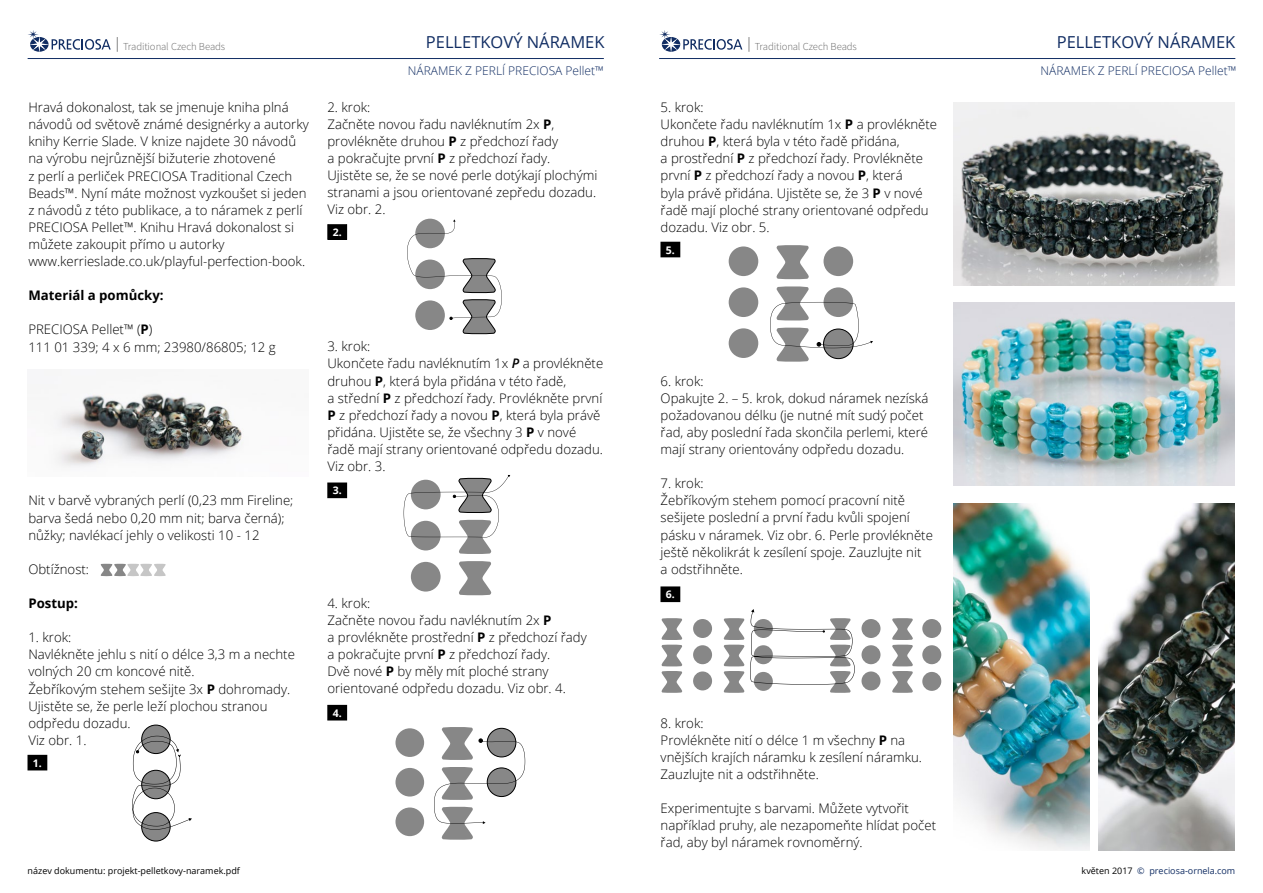
<style>
.page{position:relative;width:1263px;height:893px;background:#fff}
.page>*{position:absolute;margin:0;border:0;box-sizing:border-box;transform-origin:0 0}
.t1{font:16.5px "Open Sans";color:#112d63}
.t2{font:300 13.2px/17.1px "Open Sans";color:#000}
.t3{font:700 13.2px "Open Sans";color:#000}
.t4{font:300 12px "Open Sans";color:#112d63}
.t5{font:300 10.65px "Source Sans Pro";letter-spacing:-.01em;color:#676767}
.t6{font:700 10.5px "Open Sans";color:#fff}
.t7{font:9px "Open Sans";color:#000}
.t8{font:9px "Open Sans";color:#112d63}
.s1{font-weight:700}
.s2{font-weight:600;font-style:italic}
.s3{color:#000}
</style>
<div class="page">
<hr style="left:28px;top:58px;width:576px;height:1px;background:#112d63">
<hr style="left:659px;top:58px;width:576px;height:1px;background:#112d63">
<svg style="left:117px;top:37px;width:1px;height:15px"></svg>
<svg style="left:28px;top:30px;width:83px;height:22px"></svg>
<svg style="left:749px;top:37px;width:1px;height:15px"></svg>
<svg style="left:659px;top:30px;width:83px;height:22px"></svg>
<div style="left:142px;top:812px;width:28px;height:29px;background:#878787;border-radius:50%"></div>
<div style="left:142px;top:812px;width:28px;height:29px;border:1px solid #000;border-radius:50%"></div>
<div style="left:142px;top:725px;width:28px;height:29px;background:#878787;border-radius:50%"></div>
<div style="left:142px;top:725px;width:28px;height:29px;border:1px solid #000;border-radius:50%"></div>
<svg style="left:132px;top:736px;width:60px;height:94px"></svg>
<div style="left:28px;top:755px;width:19px;height:15px;background:#000"></div>
<svg style="left:101px;top:564px;width:65px;height:12px"></svg>
<img style="left:54px;top:393px;width:190px;height:74px">
<svg style="left:407px;top:219px;width:95px;height:115px"></svg>
<div style="left:411px;top:562px;width:30px;height:30px;background:#878787;border-radius:50%"></div>
<svg style="left:459px;top:561px;width:33px;height:34px"></svg>
<svg style="left:404px;top:475px;width:106px;height:79px"></svg>
<div style="left:395px;top:807px;width:29px;height:29px;background:#878787;border-radius:50%"></div>
<div style="left:395px;top:768px;width:29px;height:28px;background:#878787;border-radius:50%"></div>
<div style="left:395px;top:728px;width:29px;height:29px;background:#878787;border-radius:50%"></div>
<svg style="left:434px;top:727px;width:91px;height:113px"></svg>
<div style="left:729px;top:328px;width:29px;height:30px;background:#878787;border-radius:50%"></div>
<div style="left:729px;top:287px;width:29px;height:30px;background:#878787;border-radius:50%"></div>
<div style="left:729px;top:246px;width:29px;height:30px;background:#878787;border-radius:50%"></div>
<svg style="left:776px;top:245px;width:33px;height:34px"></svg>
<div style="left:823px;top:246px;width:30px;height:30px;background:#878787;border-radius:50%"></div>
<svg style="left:770px;top:286px;width:103px;height:76px"></svg>
<div style="left:693px;top:671px;width:19px;height:19px;background:#878787;border-radius:50%"></div>
<div style="left:693px;top:645px;width:19px;height:19px;background:#878787;border-radius:50%"></div>
<div style="left:693px;top:619px;width:19px;height:19px;background:#878787;border-radius:50%"></div>
<svg style="left:661px;top:618px;width:21px;height:75px"></svg>
<div style="left:861px;top:671px;width:19px;height:19px;background:#878787;border-radius:50%"></div>
<div style="left:861px;top:645px;width:19px;height:19px;background:#878787;border-radius:50%"></div>
<div style="left:861px;top:619px;width:19px;height:19px;background:#878787;border-radius:50%"></div>
<svg style="left:892px;top:618px;width:21px;height:75px"></svg>
<svg style="left:723px;top:609px;width:132px;height:84px"></svg>
<div style="left:922px;top:645px;width:19px;height:19px;background:#878787;border-radius:50%"></div>
<div style="left:922px;top:619px;width:19px;height:19px;background:#878787;border-radius:50%"></div>
<div style="left:922px;top:672px;width:19px;height:19px;background:#878787;border-radius:50%"></div>
<div style="left:328px;top:225px;width:19px;height:14px;background:#000"></div>
<div style="left:327px;top:224px;width:20px;height:16px;border:1px solid #000"></div>
<div style="left:328px;top:483px;width:19px;height:15px;background:#000"></div>
<div style="left:327px;top:483px;width:20px;height:15px;border:1px solid #000"></div>
<div style="left:328px;top:705px;width:19px;height:15px;background:#000"></div>
<div style="left:327px;top:705px;width:20px;height:15px;border:1px solid #000"></div>
<div style="left:661px;top:242px;width:19px;height:15px;background:#000"></div>
<div style="left:661px;top:587px;width:19px;height:15px;background:#000"></div>
<img style="left:954px;top:504px;width:136px;height:346px">
<img style="left:1098px;top:504px;width:136px;height:346px">
<img style="left:954px;top:103px;width:280px;height:183px">
<img style="left:954px;top:302px;width:280px;height:183px">
<p class="t1" style="left:426px;top:31px;width:170px">Pe lletkový náramek</p>
<p class="t1" style="left:1057px;top:31px;width:170px">Pe lletkový náramek</p>
<p class="t5" style="left:123px;top:39px;width:104px">Traditional Czech Beads</p>
<p class="t5" style="left:755px;top:39px;width:104px">Traditional Czech Beads</p>
<p class="t2" style="left:28px;top:98px;width:282px">Hravá dokonalost, tak se jmenuje kniha plná návodů od světově známé designérky a autorky knihy Kerrie Slade. V knize najdete 30 návodů na výrobu nejrůznější bižuterie zhotovené<br>z perlí a perliček PRECIOSA Traditional Czech Beads™. Nyní máte možnost vyzkoušet si jeden z návodů z této publikace, a to náramek z perlí PRECIOSA Pellet™. Knihu Hravá dokonalost si můžete zakoupit přímo u autorky www.kerrieslade.co.uk/playful-perfection-book.</p>
<p class="t3" style="left:28px;top:286px;width:137px">Materiál a pomůcky:</p>
<p class="t2" style="left:28px;top:321px;width:249px">PRECIOSA Pellet™ (<span class="s1">P</span>)<br>111 01 339; 4 x 6 mm; 23980/86805; 12 g</p>
<p class="t2" style="left:28px;top:492px;width:266px">Nit v barvě vybraných perlí (0,23 mm Fireline; barva šedá nebo 0,20 mm nit; barva černá); nůžky; navlékací jehly o velikosti 10 - 12</p>
<p class="t2" style="left:28px;top:560px;width:62px">Obtížnost:</p>
<p class="t3" style="left:28px;top:594px;width:51px">Postup:</p>
<p class="t2" style="left:28px;top:628px;width:268px">1. krok:<br>Navlékněte jehlu s nití o délce 3,3 m a nechte volných 20 cm koncové nitě.<br>Žebříkovým stehem sešijte 3x <span class="s1">P</span> dohromady.<br>Ujistěte se, že perle leží plochou stranou odpředu dozadu.<br>Viz obr. 1.</p>
<p class="t6" style="left:33px;top:755px;width:10px">1.</p>
<p class="t4" style="left:408px;top:62px;width:197px">Náramek z perlí PRECIOSA Pellet™</p>
<p class="t4" style="left:1040px;top:62px;width:197px">Náramek z perlí PRECIOSA Pellet™</p>
<p class="t2" style="left:327px;top:98px;width:271px">2. krok:<br>Začněte novou řadu navléknutím 2x <span class="s1">P</span>, provlékněte druhou <span class="s1">P</span> z předchozí řady<br>a pokračujte první <span class="s1">P</span> z předchozí řady.<br>Ujistěte se, že se nové perle dotýkají plochými stranami a jsou orientované zepředu dozadu.<br>Viz obr. 2.</p>
<p class="t6" style="left:333px;top:225px;width:10px">2.</p>
<p class="t2" style="left:327px;top:338px;width:277px">3. krok:<br>Ukončete řadu navléknutím 1x <span class="s2">P</span> a provlékněte druhou <span class="s1">P</span>, která byla přidána v této řadě,<br>a střední <span class="s1">P</span> z předchozí řady. Provlékněte první <span class="s1">P</span> z předchozí řady a novou <span class="s1">P</span>, která byla právě přidána. Ujistěte se, že všechny 3 <span class="s1">P</span> v nové řadě mají strany orientované odpředu dozadu.<br>Viz obr. 3.</p>
<p class="t6" style="left:333px;top:483px;width:10px">3.</p>
<p class="t2" style="left:327px;top:594px;width:261px">4. krok:<br>Začněte novou řadu navléknutím 2x <span class="s1">P<br></span>a provlékněte prostřední <span class="s1">P</span> z předchozí řady a pokračujte první <span class="s1">P</span> z předchozí řady.<br>Dvě nové <span class="s1">P</span> by měly mít ploché strany orientované odpředu dozadu. Viz obr. 4.</p>
<p class="t6" style="left:333px;top:705px;width:10px">4.</p>
<p class="t2" style="left:661px;top:98px;width:278px">5. krok:<br>Ukončete řadu navléknutím 1x <span class="s1">P</span> a provlékněte druhou <span class="s1">P</span>, která byla v této řadě přidána,<br>a prostřední <span class="s1">P</span> z předchozí řady. Provlékněte první <span class="s1">P</span> z předchozí řady a novou <span class="s1">P</span>, která<br>byla právě přidána. Ujistěte se, že 3 <span class="s1">P</span> v nové řadě mají ploché strany orientované odpředu dozadu. Viz obr. 5.</p>
<p class="t6" style="left:666px;top:242px;width:10px">5.</p>
<p class="t2" style="left:661px;top:372px;width:269px">6. krok:<br>Opakujte 2. – 5. krok, dokud náramek nezíská požadovanou délku (je nutné mít sudý počet řad, aby poslední řada skončila perlemi, které mají strany orientovány odpředu dozadu.</p>
<p class="t2" style="left:661px;top:474px;width:274px">7. krok:<br>Žebříkovým stehem pomocí pracovní nitě sešijete poslední a první řadu kvůli spojení pásku v náramek. Viz obr. 6. Perle provlékněte ještě několikrát k zesílení spoje. Zauzlujte nit<br>a odstřihněte.</p>
<p class="t6" style="left:666px;top:587px;width:10px">6.</p>
<p class="t2" style="left:661px;top:714px;width:263px">8. krok:<br>Provlékněte nití o délce 1 m všechny <span class="s1">P</span> na vnějších krajích náramku k zesílení náramku.<br>Zauzlujte nit a odstřihněte.</p>
<p class="t2" style="left:661px;top:799px;width:277px">Experimentujte s barvami. Můžete vytvořit například pruhy, ale nezapomeňte hlídat počet řad, aby byl náramek rovnoměrný.</p>
<p class="t7" style="left:28px;top:865px;width:214px">název dokumentu: projekt-pelletkovy-naramek.pdf</p>
<p class="t8" style="left:1082px;top:865px;width:155px"><span class="s3">květen 2017</span> © preciosa-ornela.com</p>
</div>
